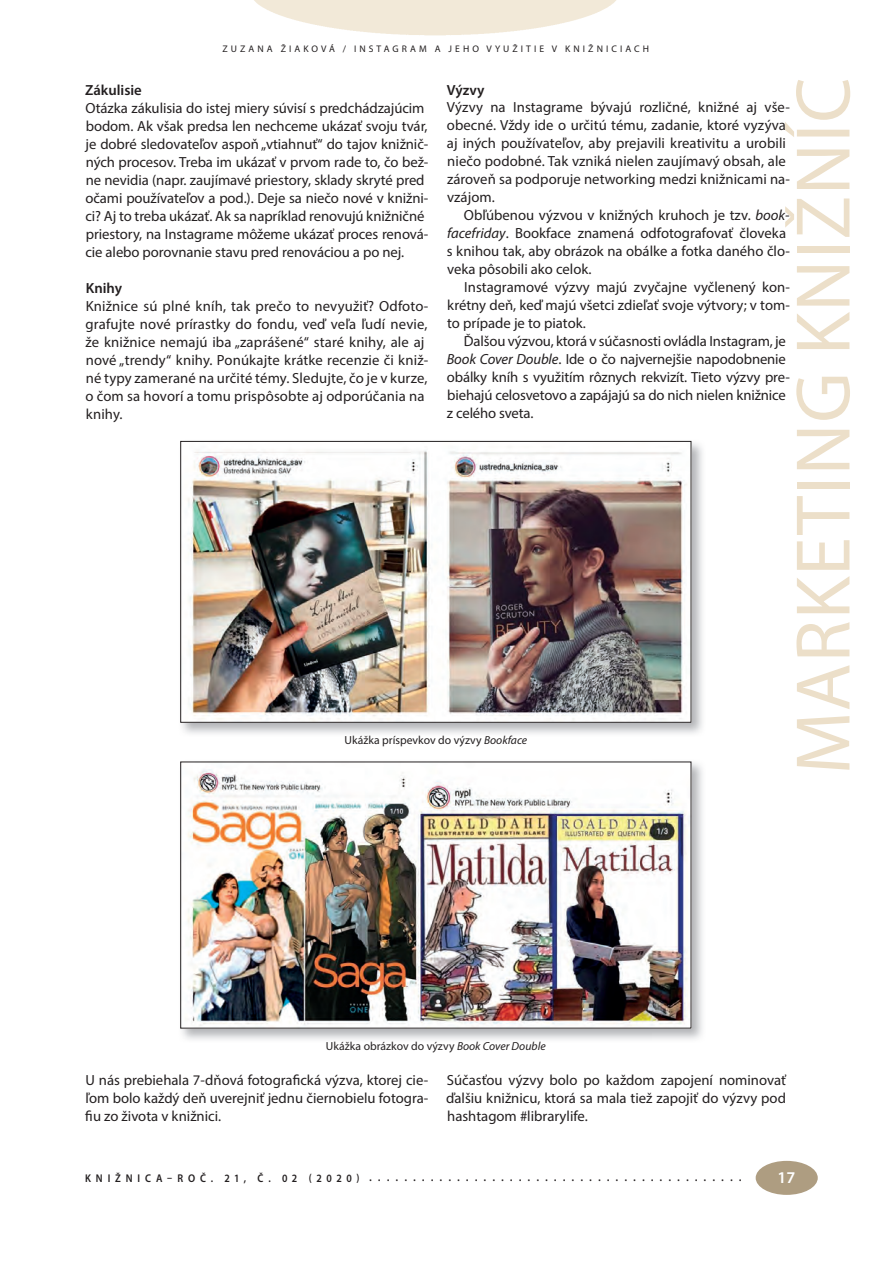
<style>
.page{position:relative;width:893px;height:1263px;background:#fff}
.page>*{position:absolute;margin:0;border:0;box-sizing:border-box;transform-origin:0 0}
.t1{font:78px "Myriad Pro";letter-spacing:.015em;color:#ecdfc9}
.t2{font:600 16.5px "Myriad Pro";color:#fff}
.t3{font:14.85px "Myriad Pro";color:#231f20;scale:.9 1}
.t4{font:14.7px/18px "Myriad Pro";color:#231f20}
.t5{font:600 14.7px "Myriad Pro";color:#231f20}
.t6{font:11.7px "Myriad Pro";color:#231f20}
.t7{font:9.6px "Myriad Pro";letter-spacing:.32em;color:#231f20}
.s1{font-style:italic}
</style>
<div class="page">
<img style="left:254px;top:0;width:362px;height:36px">
<div style="left:756px;top:1161px;width:62px;height:34px;background:#ae9d81;border-radius:50%"></div>
<img style="left:180px;top:440px;width:523px;height:294px">
<img style="left:182px;top:443px;width:507px;height:277px">
<div style="left:180px;top:441px;width:511px;height:281px;border:1px solid #231f20"></div>
<img style="left:180px;top:761px;width:523px;height:279px">
<img style="left:182px;top:764px;width:507px;height:262px">
<p class="t7" style="left:222px;top:45px;width:428px">ZUZANA ŽIAKOVÁ / INSTAGRAM A JEHO VYUŽITIE V KNIŽNICIACH</p>
<h1 class="t1" style="left:793px;top:774px;width:698px;rotate:-90deg">MARKETING KNIŽNÍC</h1>
<p class="t5" style="left:85px;top:84px;width:58px">Zákulisie</p>
<p class="t4" style="left:85px;top:100px;width:344px">Otázka zákulisia do istej miery súvisí s predchádzajúcim bodom. Ak však predsa len nechceme ukázať svoju tvár, je dobré sledovateľov aspoň „vtiahnuť“ do tajov knižnič&shy;ných procesov. Treba im ukázať v prvom rade to, čo bež&shy;ne nevidia (napr. zaujímavé priestory, sklady skryté pred očami používateľov a pod.). Deje sa niečo nové v knižni&shy;ci? Aj to treba ukázať. Ak sa napríklad renovujú knižničné priestory, na Instagrame môžeme ukázať proces renová&shy;cie alebo porovnanie stavu pred renováciou a po nej.</p>
<p class="t5" style="left:86px;top:282px;width:38px">Knihy</p>
<p class="t4" style="left:85px;top:298px;width:344px">Knižnice sú plné kníh, tak prečo to nevyužiť? Odfoto&shy;grafujte nové prírastky do fondu, veď veľa ľudí nevie, že knižnice nemajú iba „zaprášené“ staré knihy, ale aj nové „trendy“ knihy. Ponúkajte krátke recenzie či kniž&shy;né typy zamerané na určité témy. Sledujte, čo je v kurze, o čom sa hovorí a tomu prispôsobte aj odporúčania na knihy.</p>
<p class="t5" style="left:447px;top:84px;width:39px">Výzvy</p>
<p class="t4" style="left:447px;top:100px;width:345px">Výzvy na Instagrame bývajú rozličné, knižné aj vše&shy;obecné. Vždy ide o určitú tému, zadanie, ktoré vyzýva aj iných používateľov, aby prejavili kreativitu a urobili niečo podobné. Tak vzniká nielen zaujímavý obsah, ale zároveň sa podporuje networking medzi knižnicami na&shy;vzájom.</p>
<p class="t4" style="left:447px;top:208px;width:344px;text-indent:17px">Obľúbenou výzvou v knižných kruhoch je tzv. <span class="s1">book&shy;facefriday</span>. Bookface znamená odfotografovať človeka s knihou tak, aby obrázok na obálke a fotka daného člo&shy;veka pôsobili ako celok.</p>
<p class="t4" style="left:447px;top:280px;width:344px;text-align:justify;text-indent:17px">Instagramové výzvy majú zvyčajne vyčlenený kon&shy;krétny deň, keď majú všetci zdieľať svoje výtvory; v tom&shy;to prípade je to piatok.</p>
<p class="t4" style="left:447px;top:334px;width:345px;text-indent:17px">Ďalšou výzvou, ktorá v súčasnosti ovládla Instagram, je <span class="s1">Book Cover Double</span>. Ide o čo najvernejšie napodobnenie obálky kníh s využitím rôznych rekvizít. Tieto výzvy pre&shy;biehajú celosvetovo a zapájajú sa do nich nielen knižnice z celého sveta.</p>
<p class="t6" style="left:344px;top:736px;width:184px">Ukážka príspevkov do výzvy <span class="s1">Bookface</span></p>
<p class="t6" style="left:326px;top:1042px;width:221px">Ukážka obrázkov do výzvy <span class="s1">Book Cover Double</span></p>
<p class="t4" style="left:85px;top:1072px;width:344px;text-align:justify">U nás prebiehala 7-dňová fotografická výzva, ktorej cie&shy;ľom bolo každý deň uverejniť jednu čiernobielu fotogra&shy;fiu zo života v knižnici.</p>
<p class="t4" style="left:446px;top:1072px;width:342px;text-align:justify">Súčasťou výzvy bolo po každom zapojení nominovať ďalšiu knižnicu, ktorá sa mala tiež zapojiť do výzvy pod hashtagom #librarylife.</p>
<p class="t3" style="left:85px;top:1170px;width:731px"><sub>KNIŽNICA–ROČ.</sub> <sub>21,</sub> <sub>Č.</sub> <sub>02</sub> <sub>(2020)</sub> ...........................................</p>
<p class="t2" style="left:777px;top:1172px;width:19px">17</p>
</div>
